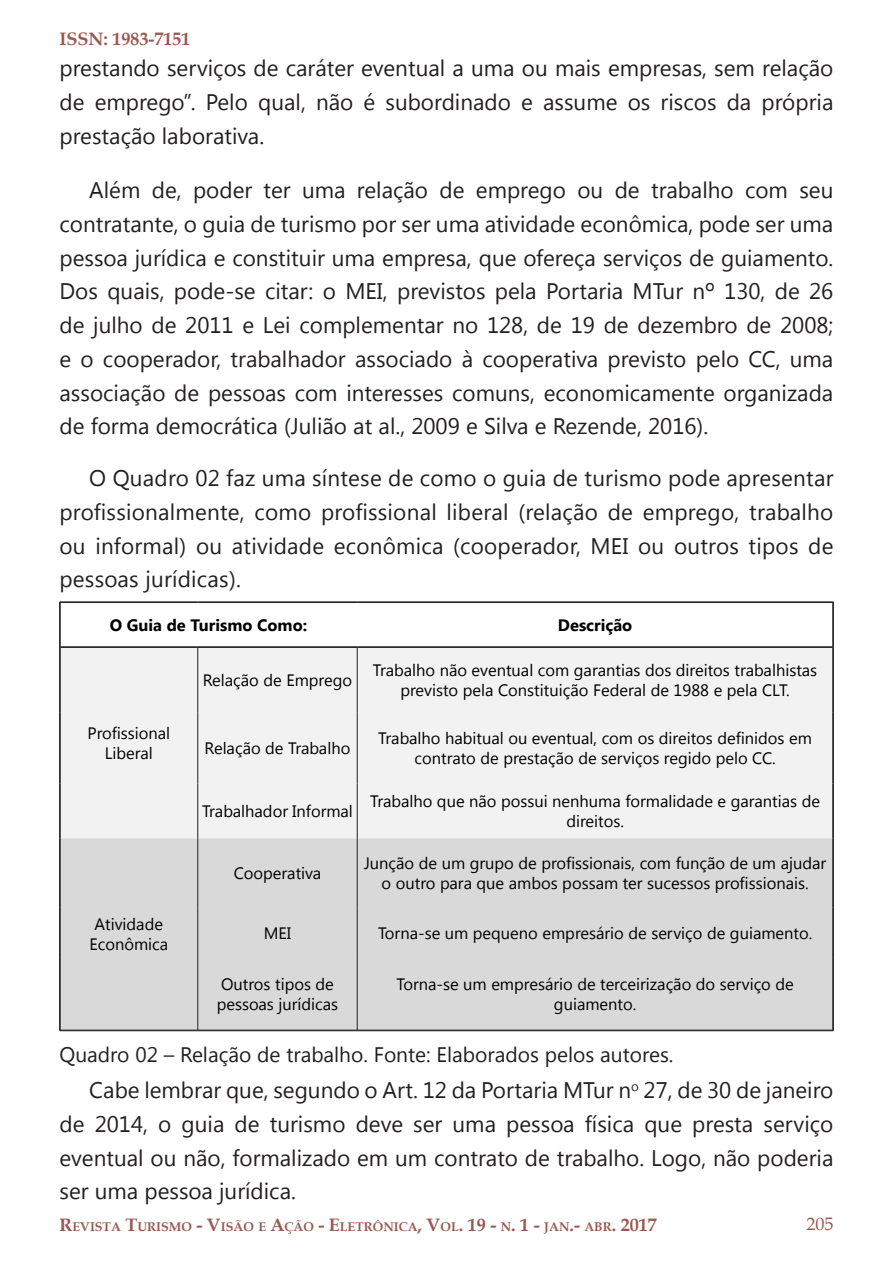
<style>
.page{position:relative;width:893px;height:1263px;background:#fff}
.page>*{position:absolute;margin:0;border:0;box-sizing:border-box;transform-origin:0 0}
.Texto{font:22.5px/33.8px "Segoe UI";color:#231f20;text-align:justify}
.Legenda{font:21px "Segoe UI";color:#231f20}
.t1{font:700 18px "Book Antiqua";color:#99584f}
.t2{font:18px "Book Antiqua";color:#99584f}
.Texto_de_Tabela{font:16.5px/19.8px "Segoe UI";color:#000;text-align:center}
.Texto_de_Tabela-2{font:700 16.5px "Segoe UI";color:#000}
.t3{font:700 12.6px "Book Antiqua";color:#99584f}
.s1{font-size:18px}
</style>
<div class="page">
<div style="left:61px;top:648px;width:771px;height:190px;background:#f2f2f2"></div>
<div style="left:61px;top:838px;width:771px;height:192px;background:#d9d9d9"></div>
<hr style="left:59px;top:602px;width:1px;height:45px;background:#231f20">
<hr style="left:60px;top:603px;width:1px;height:44px;background:#231f20">
<hr style="left:832px;top:603px;width:1px;height:44px;background:#231f20">
<hr style="left:833px;top:602px;width:1px;height:45px;background:#231f20">
<hr style="left:59px;top:647px;width:1px;height:66px;background:#231f20">
<hr style="left:60px;top:647px;width:1px;height:66px;background:#231f20">
<hr style="left:59px;top:713px;width:1px;height:70px;background:#231f20">
<hr style="left:60px;top:713px;width:1px;height:70px;background:#231f20">
<hr style="left:59px;top:783px;width:1px;height:55px;background:#231f20">
<hr style="left:60px;top:783px;width:1px;height:55px;background:#231f20">
<hr style="left:197px;top:647px;width:1px;height:66px;background:#231f20">
<hr style="left:357px;top:647px;width:1px;height:66px;background:#231f20">
<hr style="left:60px;top:602px;width:138px;height:1px;background:#231f20">
<hr style="left:198px;top:602px;width:159px;height:1px;background:#231f20">
<hr style="left:357px;top:602px;width:476px;height:1px;background:#231f20">
<hr style="left:60px;top:646px;width:138px;height:1px;background:#231f20">
<hr style="left:60px;top:647px;width:138px;height:1px;background:#231f20">
<hr style="left:198px;top:646px;width:159px;height:1px;background:#231f20">
<hr style="left:198px;top:647px;width:159px;height:1px;background:#231f20">
<hr style="left:357px;top:646px;width:476px;height:1px;background:#231f20">
<hr style="left:357px;top:647px;width:476px;height:1px;background:#231f20">
<hr style="left:832px;top:647px;width:1px;height:66px;background:#231f20">
<hr style="left:833px;top:647px;width:1px;height:66px;background:#231f20">
<hr style="left:197px;top:713px;width:1px;height:70px;background:#231f20">
<hr style="left:357px;top:713px;width:1px;height:70px;background:#231f20">
<hr style="left:832px;top:713px;width:1px;height:70px;background:#231f20">
<hr style="left:833px;top:713px;width:1px;height:70px;background:#231f20">
<hr style="left:197px;top:783px;width:1px;height:55px;background:#231f20">
<hr style="left:357px;top:783px;width:1px;height:55px;background:#231f20">
<hr style="left:832px;top:783px;width:1px;height:55px;background:#231f20">
<hr style="left:833px;top:783px;width:1px;height:55px;background:#231f20">
<hr style="left:59px;top:838px;width:1px;height:70px;background:#231f20">
<hr style="left:60px;top:838px;width:1px;height:70px;background:#231f20">
<hr style="left:59px;top:908px;width:1px;height:50px;background:#231f20">
<hr style="left:60px;top:908px;width:1px;height:50px;background:#231f20">
<hr style="left:59px;top:958px;width:1px;height:73px;background:#231f20">
<hr style="left:60px;top:958px;width:1px;height:72px;background:#231f20">
<hr style="left:197px;top:838px;width:1px;height:70px;background:#231f20">
<hr style="left:357px;top:838px;width:1px;height:70px;background:#231f20">
<hr style="left:832px;top:838px;width:1px;height:70px;background:#231f20">
<hr style="left:833px;top:838px;width:1px;height:70px;background:#231f20">
<hr style="left:197px;top:908px;width:1px;height:50px;background:#231f20">
<hr style="left:357px;top:908px;width:1px;height:50px;background:#231f20">
<hr style="left:832px;top:908px;width:1px;height:50px;background:#231f20">
<hr style="left:833px;top:908px;width:1px;height:50px;background:#231f20">
<hr style="left:60px;top:1030px;width:138px;height:1px;background:#231f20">
<hr style="left:198px;top:1030px;width:159px;height:1px;background:#231f20">
<hr style="left:357px;top:1030px;width:476px;height:1px;background:#231f20">
<hr style="left:197px;top:958px;width:1px;height:72px;background:#231f20">
<hr style="left:357px;top:958px;width:1px;height:72px;background:#231f20">
<hr style="left:832px;top:958px;width:1px;height:72px;background:#231f20">
<hr style="left:833px;top:958px;width:1px;height:73px;background:#231f20">
<p class="t1" style="left:60px;top:26px;width:12px">ISSN</p>
<p class="t1" style="left:104px;top:26px;width:88px">: 1983-7151</p>
<p class="Texto" style="left:60px;top:50px;width:775px;line-height:34.2px">prestando serviços de caráter eventual a uma ou mais empresas, sem relação de emprego”. Pelo qual, não é subordinado e assume os riscos da própria prestação laborativa.</p>
<p class="Texto" style="left:60px;top:172px;width:775px;text-indent:30px">Além de, poder ter uma relação de emprego ou de trabalho com seu contratante, o guia de turismo por ser uma atividade econômica, pode ser uma pessoa jurídica e constituir uma empresa, que ofereça serviços de guiamento.<br>Dos quais, pode-se citar: o MEI, previstos pela Portaria MTur nº 130, de 26 de julho de 2011 e Lei complementar no 128, de 19 de dezembro de 2008; e o cooperador, trabalhador associado à cooperativa previsto pelo CC, uma associação de pessoas com interesses comuns, economicamente organizada de forma democrática (Julião at al., 2009 e Silva e Rezende, 2016).</p>
<p class="Texto" style="left:60px;top:460px;width:775px;text-indent:30px">O Quadro 02 faz uma síntese de como o guia de turismo pode apresentar profissionalmente, como profissional liberal (relação de emprego, trabalho ou informal) ou atividade econômica (cooperador, MEI ou outros tipos de pessoas jurídicas).</p>
<p class="Texto_de_Tabela-2" style="left:110px;top:613px;width:199px">O Guia de Turismo Como:</p>
<p class="Texto_de_Tabela-2" style="left:558px;top:613px;width:76px">Descrição</p>
<p class="Texto_de_Tabela" style="left:87px;top:722px;width:84px">Profissional<br>Liberal</p>
<p class="Texto_de_Tabela" style="left:203px;top:670px;width:151px">Relação de Emprego</p>
<p class="Texto_de_Tabela" style="left:373px;top:660px;width:446px">Trabalho não eventual com garantias dos direitos trabalhistas previsto pela Constituição Federal de 1988 e pela CLT.</p>
<p class="Texto_de_Tabela" style="left:205px;top:738px;width:147px">Relação de Trabalho</p>
<p class="Texto_de_Tabela" style="left:378px;top:728px;width:435px">Trabalho habitual ou eventual, com os direitos definidos em contrato de prestação de serviços regido pelo CC.</p>
<p class="Texto_de_Tabela" style="left:202px;top:800px;width:152px">Trabalhador Informal</p>
<p class="Texto_de_Tabela" style="left:370px;top:790px;width:451px">Trabalho que não possui nenhuma formalidade e garantias de direitos.</p>
<p class="Texto_de_Tabela" style="left:234px;top:862px;width:89px">Cooperativa</p>
<p class="Texto_de_Tabela" style="left:364px;top:853px;width:464px">Junção de um grupo de profissionais, com função de um ajudar o outro para que ambos possam ter sucessos profissionais.</p>
<p class="Texto_de_Tabela" style="left:264px;top:922px;width:29px">MEI</p>
<p class="Texto_de_Tabela" style="left:378px;top:922px;width:436px">Torna-se um pequeno empresário de serviço de guiamento.</p>
<p class="Texto_de_Tabela" style="left:217px;top:973px;width:123px;text-align:left">Outros tipos de pessoas jurídicas</p>
<p class="Texto_de_Tabela" style="left:396px;top:973px;width:399px">Torna-se um empresário de terceirização do serviço de guiamento.</p>
<p class="Legenda" style="left:60px;top:1040px;width:615px">Quadro 02 – Relação de trabalho. Fonte: Elaborados pelos autores.</p>
<p class="Texto" style="left:60px;top:1072px;width:775px;text-indent:30px">Cabe lembrar que, segundo o Art. 12 da Portaria MTur n<sup>o</sup> 27, de 30 de janeiro de 2014, o guia de turismo deve ser uma pessoa física que presta serviço eventual ou não, formalizado em um contrato de trabalho. Logo, não poderia ser uma pessoa jurídica.</p>
<p class="Texto_de_Tabela" style="left:89px;top:914px;width:80px">Atividade<br>Econômica</p>
<p class="t3" style="left:60px;top:1218px;width:599px"><span class="s1">R</span>EVISTA <span class="s1">T</span>URISMO <span class="s1">- V</span>ISÃO E <span class="s1">A</span>ÇÃO <span class="s1">- E</span>LETRÔNICA<span class="s1">, V</span>OL<span class="s1">. 19 -</span> N<span class="s1">. 1 -</span> JAN<span class="s1">.-</span> ABR<span class="s1">. 2017</span></p>
<p class="t2" style="left:806px;top:1212px;width:28px">205</p>
</div>
